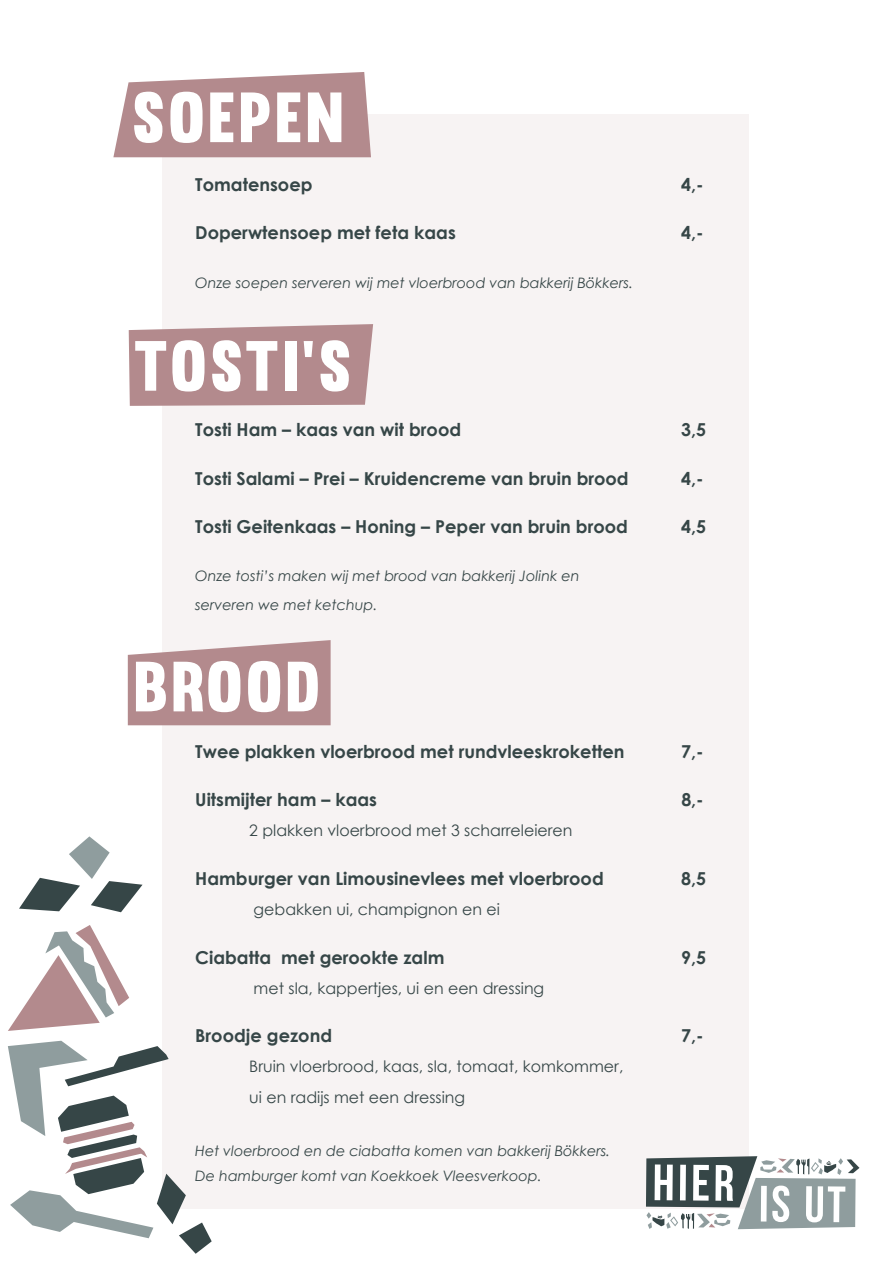
<style>
.page{position:relative;width:893px;height:1263px;background:#fff}
.page>*{position:absolute;margin:0;border:0;box-sizing:border-box;transform-origin:0 0}
.t1{font:69.45px "Muro";letter-spacing:.05em;color:#fff}
.t2{font:700 17.85px "Century Gothic";color:#364647}
.t3{font:15.75px/30.6px "Century Gothic";color:#364647}
.t4{font:italic 14.4px "Century Gothic";color:#364647}
</style>
<div class="page">
<div style="left:162px;top:115px;width:586px;height:1094px;background:#f7f3f3"></div>
<svg style="left:128px;top:640px;width:203px;height:85px;background:#b99396"></svg>
<svg style="left:129px;top:324px;width:244px;height:82px;background:#b79093"></svg>
<svg style="left:113px;top:72px;width:258px;height:85px;background:#ba9698"></svg>
<svg style="left:646px;top:1156px;width:213px;height:73px"></svg>
<svg style="left:8px;top:925px;width:121px;height:106px"></svg>
<svg style="left:19px;top:836px;width:124px;height:76px"></svg>
<svg style="left:8px;top:1041px;width:204px;height:213px"></svg>
<p class="t1" style="left:132px;top:75px;width:213px">SOEPEN</p>
<p class="t2" style="left:195px;top:173px;width:119px">Tomatensoep</p>
<p class="t2" style="left:681px;top:173px;width:24px">4,-</p>
<p class="t2" style="left:195px;top:221px;width:262px">Doperwtensoep met feta kaas</p>
<p class="t2" style="left:681px;top:221px;width:24px">4,-</p>
<p class="t4" style="left:195px;top:274px;width:439px">Onze soepen serveren wij met vloerbrood van bakkerij Bökkers.</p>
<p class="t1" style="left:133px;top:324px;width:220px">TOSTI’S</p>
<p class="t2" style="left:195px;top:419px;width:267px">Tosti Ham – kaas van wit brood</p>
<p class="t2" style="left:681px;top:419px;width:26px">3,5</p>
<p class="t2" style="left:195px;top:467px;width:435px">Tosti Salami – Prei – Kruidencreme van bruin brood</p>
<p class="t2" style="left:681px;top:467px;width:24px">4,-</p>
<p class="t2" style="left:195px;top:515px;width:434px">Tosti Geitenkaas – Honing – Peper van bruin brood</p>
<p class="t2" style="left:681px;top:515px;width:26px">4,5</p>
<p class="t4" style="left:195px;top:567px;width:386px">Onze tosti’s maken wij met brood van bakkerij Jolink en</p>
<p class="t4" style="left:195px;top:596px;width:184px">serveren we met ketchup.</p>
<p class="t1" style="left:134px;top:645px;width:188px">BROOD</p>
<p class="t2" style="left:195px;top:740px;width:431px">Twee plakken vloerbrood met rundvleeskroketten</p>
<p class="t2" style="left:681px;top:740px;width:24px">7,-</p>
<p class="t2" style="left:195px;top:788px;width:183px">Uitsmijter ham – kaas</p>
<p class="t2" style="left:681px;top:788px;width:24px">8,-</p>
<p class="t3" style="left:249px;top:815px;width:325px">2 plakken vloerbrood met 3 scharreleieren</p>
<p class="t2" style="left:195px;top:867px;width:410px">Hamburger van Limousinevlees met vloerbrood</p>
<p class="t2" style="left:681px;top:867px;width:26px">8,5</p>
<p class="t3" style="left:254px;top:894px;width:248px">gebakken ui, champignon en ei</p>
<p class="t2" style="left:195px;top:946px;width:251px">Ciabatta met gerookte zalm</p>
<p class="t2" style="left:681px;top:946px;width:26px">9,5</p>
<p class="t3" style="left:254px;top:973px;width:292px">met sla, kappertjes, ui en een dressing</p>
<p class="t2" style="left:195px;top:1025px;width:138px">Broodje gezond</p>
<p class="t2" style="left:681px;top:1025px;width:24px">7,-</p>
<p class="t3" style="left:249px;top:1051px;width:376px">Bruin vloerbrood, kaas, sla, tomaat, komkommer, ui en radijs met een dressing</p>
<p class="t4" style="left:195px;top:1141px;width:417px">Het vloerbrood en de ciabatta komen van bakkerij Bökkers.</p>
<p class="t4" style="left:195px;top:1167px;width:348px">De hamburger komt van Koekkoek Vleesverkoop.</p>
</div>
